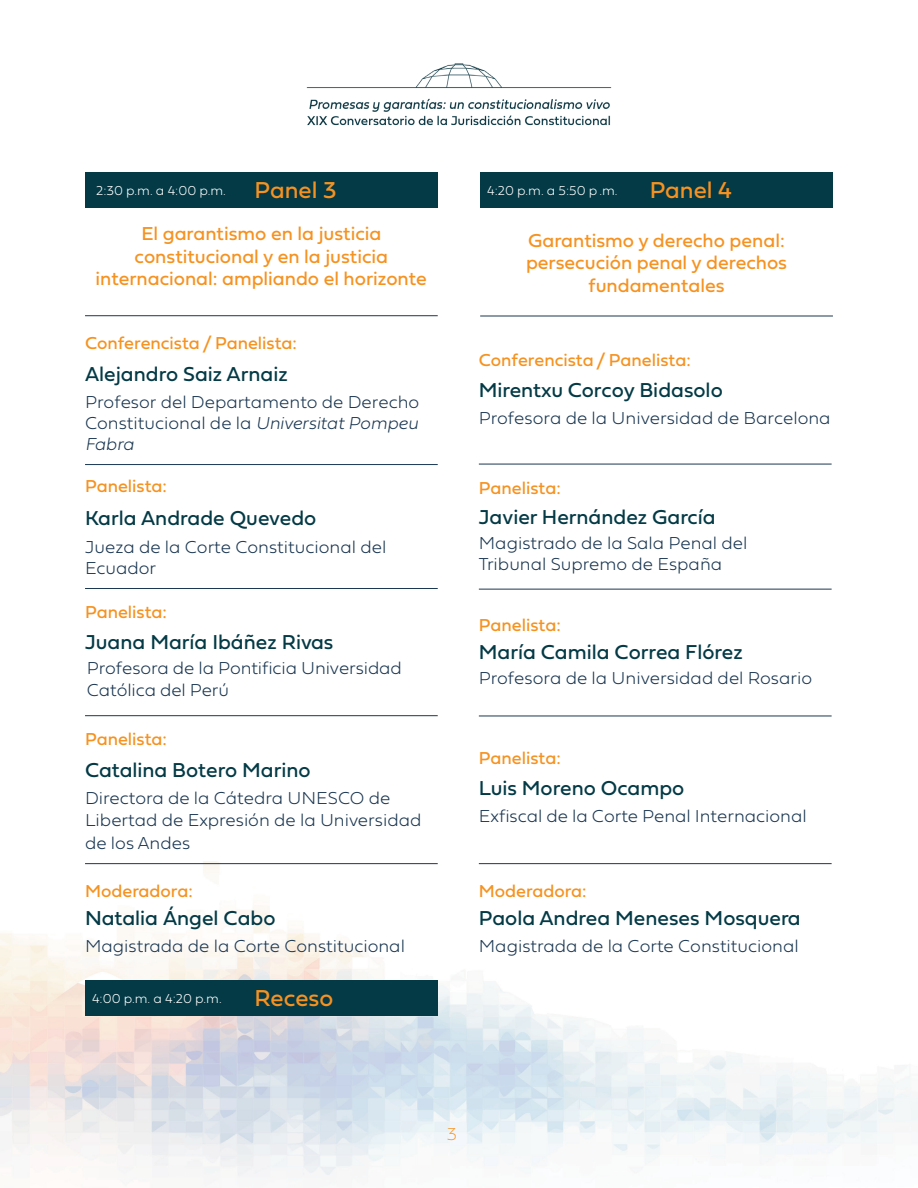
<style>
.page{position:relative;width:918px;height:1188px;background:#fff}
.page>*{position:absolute;margin:0;border:0;box-sizing:border-box;transform-origin:0 0}
.t1{font:24px "Fieldwork Geo Regular";color:#f69220}
.t2{font:21px "Fieldwork Geo Regular";color:#033a46}
.t3{font:19.5px/22.5px "Fieldwork Geo Regular";color:#f69220;text-align:center}
.t4{font:100 18px/21px "Fieldwork Geo";color:#1b3752}
.t5{font:18px "Fieldwork Geo Regular";color:#f69220}
.t6{font:italic 100 18px "Fieldwork";letter-spacing:-.005em;color:#1b3752}
.t7{font:18px "Fieldwork Geo Hair";color:#f69220}
.t8{font:100 13.5px "Fieldwork Geo";color:#fff}
.s1{font-family:"Fieldwork";font-style:italic}
</style>
<div class="page">
<img style="left:0;top:715px;width:918px;height:462px">
<img style="left:306px;top:63px;width:306px;height:63px">
<hr style="left:85px;top:863px;width:353px;height:1px;background:#1b3752">
<hr style="left:85px;top:715px;width:353px;height:1px;background:#1b3752">
<hr style="left:85px;top:588px;width:353px;height:1px;background:#1b3752">
<hr style="left:85px;top:464px;width:353px;height:1px;background:#1b3752">
<hr style="left:85px;top:315px;width:353px;height:1px;background:#1b3752">
<div style="left:85px;top:172px;width:353px;height:36px;background:#033a46"></div>
<div style="left:85px;top:980px;width:353px;height:36px;background:#033a46"></div>
<hr style="left:479px;top:863px;width:353px;height:1px;background:#1b3752">
<hr style="left:479px;top:716px;width:353px;height:1px;background:#1b3752">
<hr style="left:479px;top:589px;width:353px;height:1px;background:#1b3752">
<hr style="left:479px;top:464px;width:353px;height:1px;background:#1b3752">
<hr style="left:480px;top:316px;width:353px;height:1px;background:#1b3752">
<div style="left:480px;top:172px;width:353px;height:36px;background:#033a46"></div>
<p class="t8" style="left:96px;top:179px;width:131px">2:30 p.m. a 4:00 p.m.</p>
<h1 class="t1" style="left:255px;top:171px;width:84px">Panel 3</h1>
<p class="t3" style="left:96px;top:222px;width:333px">El garantismo en la justicia constitucional y en la justicia internacional: ampliando el horizonte</p>
<p class="t5" style="left:85px;top:329px;width:213px">Conferencista / Panelista:</p>
<p class="t2" style="left:85px;top:357px;width:204px">Alejandro Saiz Arnaiz</p>
<p class="t4" style="left:85px;top:390px;width:336px">Profesor del Departamento de Derecho<br>Constitucional de la <span class="s1">Universitat Pompeu</span></p>
<p class="t6" style="left:85px;top:430px;width:50px">Fabra</p>
<p class="t5" style="left:85px;top:472px;width:83px">Panelista:</p>
<p class="t2" style="left:85px;top:502px;width:233px">Karla Andrade Quevedo</p>
<p class="t4" style="left:85px;top:535px;width:303px">Jueza de la Corte Constitucional del<br>Ecuador</p>
<p class="t5" style="left:85px;top:598px;width:83px">Panelista:</p>
<p class="t2" style="left:85px;top:626px;width:250px">Juana María Ibáñez Rivas</p>
<p class="t4" style="left:87px;top:656px;width:316px;line-height:21.6px">Profesora de la Pontificia Universidad<br>Católica del Perú</p>
<p class="t5" style="left:85px;top:725px;width:83px">Panelista:</p>
<p class="t2" style="left:85px;top:753px;width:227px">Catalina Botero Marino</p>
<p class="t4" style="left:85px;top:786px;width:338px;line-height:22.5px">Directora de la Cátedra UNESCO de<br>Libertad de Expresión de la Universidad de los Andes</p>
<p class="t5" style="left:85px;top:877px;width:109px">Moderadora:</p>
<p class="t2" style="left:85px;top:901px;width:192px">Natalia Ángel Cabo</p>
<p class="t4" style="left:85px;top:935px;width:321px">Magistrada de la Corte Constitucional</p>
<p class="t8" style="left:92px;top:987px;width:131px">4:00 p.m. a 4:20 p.m.</p>
<h1 class="t1" style="left:255px;top:979px;width:80px">Receso</h1>
<p class="t8" style="left:487px;top:179px;width:132px">4:20 p.m. a 5:50 p.m.</p>
<h1 class="t1" style="left:650px;top:171px;width:84px">Panel 4</h1>
<p class="t3" style="left:526px;top:228px;width:263px">Garantismo y derecho penal: persecución penal y derechos fundamentales</p>
<p class="t5" style="left:479px;top:346px;width:213px">Conferencista / Panelista:</p>
<p class="t2" style="left:479px;top:373px;width:245px">Mirentxu Corcoy Bidasolo</p>
<p class="t4" style="left:479px;top:406px;width:353px">Profesora de la Universidad de Barcelona</p>
<p class="t5" style="left:479px;top:474px;width:83px">Panelista:</p>
<p class="t2" style="left:479px;top:500px;width:238px">Javier Hernández García</p>
<p class="t4" style="left:479px;top:532px;width:270px">Magistrado de la Sala Penal del<br>Tribunal Supremo de España</p>
<p class="t5" style="left:479px;top:611px;width:83px">Panelista:</p>
<p class="t2" style="left:479px;top:635px;width:265px">María Camila Correa Flórez</p>
<p class="t4" style="left:479px;top:667px;width:335px">Profesora de la Universidad del Rosario</p>
<p class="t5" style="left:479px;top:744px;width:83px">Panelista:</p>
<p class="t2" style="left:479px;top:771px;width:207px">Luis Moreno Ocampo</p>
<p class="t4" style="left:479px;top:804px;width:329px">Exfiscal de la Corte Penal Internacional</p>
<p class="t5" style="left:479px;top:877px;width:109px">Moderadora:</p>
<p class="t2" style="left:479px;top:901px;width:323px">Paola Andrea Meneses Mosquera</p>
<p class="t4" style="left:479px;top:935px;width:322px">Magistrada de la Corte Constitucional</p>
<p class="t7" style="left:447px;top:1120px;width:12px">3</p>
</div>
